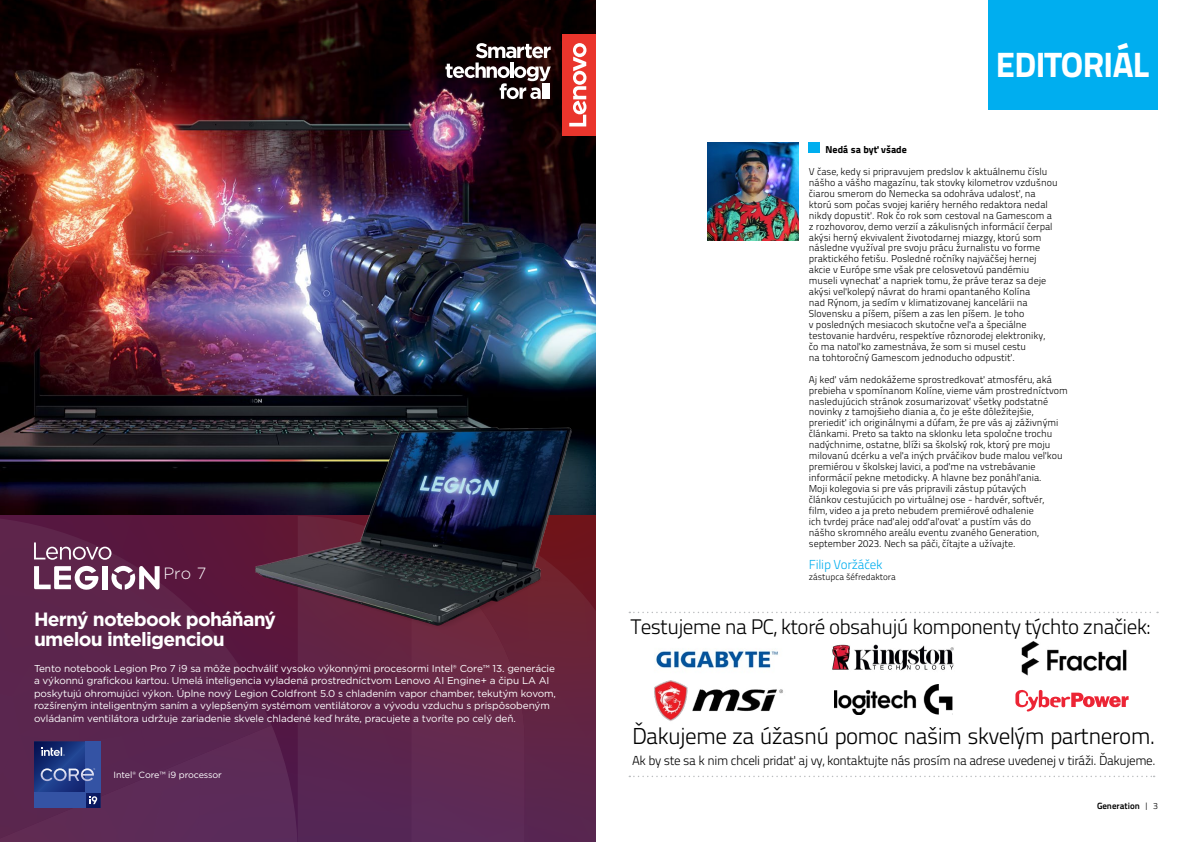
<style>
.page{position:relative;width:1191px;height:842px;background:#fff}
.page>*{position:absolute;margin:0;border:0;box-sizing:border-box;transform-origin:0 0}
.t1{font:800 35px "Titillium Text 22 L";letter-spacing:-.02em;color:#fff}
.t2{font:300 23px "Titillium Text 22 L";letter-spacing:-.03em;color:#000}
.t3{font:300 21px "Titillium Text 22 L";letter-spacing:-.03em;color:#000}
.t4{font:700 19.2px/20.2px "Gotham";letter-spacing:-.04em;color:#fff}
.t5{font:300 16.3px "Gotham";color:#fff}
.t6{font:300 13px "Titillium Text 22 L";letter-spacing:-.03em;color:#000}
.t7{font:300 13px "Titillium Text 22 L";letter-spacing:-.02em;color:#00aeef}
.t8{font:300 10px/10.9px "Titillium Text 22 L";color:#000}
.t9{font:10px/12.5px "Gotham";letter-spacing:-.01em;color:#fff}
.t10{font:800 10px "Titillium Text 22 L";color:#000}
.t11{font:9px "Gotham";letter-spacing:-.01em;color:#fff}
.t12{font:300 9px "Titillium Text 22 L";color:#000}
.t13{font:700 9px "Titillium Text 22 L";color:#000}
.s1{font-weight:300}
</style>
<div class="page">
<img style="left:656px;top:651px;width:122px;height:8px">
<svg style="left:629px;top:776px;width:525px;height:1px"></svg>
<svg style="left:629px;top:612px;width:529px;height:1px"></svg>
<div style="left:809px;top:142px;width:11px;height:11px;background:#00aeef"></div>
<img style="left:708px;top:142px;width:90px;height:99px">
<div style="left:988px;top:0;width:170px;height:109px;background:#00aeef"></div>
<img style="left:832px;top:644px;width:122px;height:27px">
<img style="left:834px;top:685px;width:118px;height:30px">
<svg style="left:1015px;top:689px;width:113px;height:22px"></svg>
<img style="left:654px;top:659px;width:129px;height:62px">
<img style="left:1021px;top:641px;width:106px;height:35px">
<img style="left:0;top:0;width:595px;height:516px">
<svg style="left:524px;top:516px;width:71px;height:326px;background:#622340"></svg>
<img style="left:255px;top:427px;width:316px;height:204px">
<svg style="left:445px;top:43px;width:106px;height:56px"></svg>
<hr style="left:542px;top:84px;width:3px;height:15px;background:#fff">
<hr style="left:546px;top:84px;width:3px;height:15px;background:#fff">
<div style="left:561px;top:34px;width:34px;height:102px;background:#ea352c"></div>
<svg style="left:569px;top:43px;width:17px;height:83px"></svg>
<svg style="left:0;top:516px;width:524px;height:326px;background:#57274b"></svg>
<h3 class="t5" style="left:163px;top:563px;width:45px">Pro 7</h3>
<h3 class="t4" style="left:34px;top:609px;width:244px">Herný notebook poháňaný umelou inteligenciou</h3>
<p class="t9" style="left:34px;top:662px;width:523px">Tento notebook Legion Pro 7 i9 sa môže pochváliť vysoko výkonnými procesormi Intel® Core™ 13. generácie a výkonnú grafickou kartou. Umelá inteligencia vyladená prostredníctvom Lenovo AI Engine+ a čipu LA AI poskytujú ohromujúci výkon. Úplne nový Legion Coldfront 5.0 s chladením vapor chamber, tekutým kovom, rozšíreným inteligentným saním a vylepšeným systémom ventilátorov a vývodu vzduchu s prispôsobeným ovládaním ventilátora udržuje zariadenie skvele chladené keď hráte, pracujete a tvoríte po celý deň.</p>
<p class="t11" style="left:114px;top:769px;width:110px">Intel® Core™ i9 processor</p>
<h1 class="t1" style="left:995px;top:37px;width:156px">EDITORIÁL</h1>
<p class="t10" style="left:825px;top:142px;width:83px">Nedá sa byť všade</p>
<p class="t8" style="left:809px;top:165px;width:250px">V čase, kedy si pripravujem predslov k aktuálnemu číslu nášho a vášho magazínu, tak stovky kilometrov vzdušnou čiarou smerom do Nemecka sa odohráva udalosť, na ktorú som počas svojej kariéry herného redaktora nedal nikdy dopustiť. Rok čo rok som cestoval na Gamescom a z rozhovorov, demo verzií a zákulisných informácií čerpal akýsi herný ekvivalent životodarnej miazgy, ktorú som následne využíval pre svoju prácu žurnalistu vo forme praktického fetišu. Posledné ročníky najväčšej hernej akcie v Európe sme však pre celosvetovú pandémiu museli vynechať a napriek tomu, že práve teraz sa deje akýsi veľkolepý návrat do hrami opantaného Kolína<br>nad Rýnom, ja sedím v klimatizovanej kancelárii na Slovensku a píšem, píšem a zas len píšem. Je toho<br>v posledných mesiacoch skutočne veľa a špeciálne testovanie hardvéru, respektíve rôznorodej elektroniky,<br>čo ma natoľko zamestnáva, že som si musel cestu<br>na tohtoročný Gamescom jednoducho odpustiť.</p>
<p class="t8" style="left:809px;top:373px;width:260px">Aj keď vám nedokážeme sprostredkovať atmosféru, aká prebieha v spomínanom Kolíne, vieme vám prostredníctvom nasledujúcich stránok zosumarizovať všetky podstatné novinky z tamojšieho diania a, čo je ešte dôležitejšie, preriediť ich originálnymi a dúfam, že pre vás aj záživnými článkami. Preto sa takto na sklonku leta spoločne trochu nadýchnime, ostatne, blíži sa školský rok, ktorý pre moju milovanú dcérku a veľa iných prváčikov bude malou veľkou premiérou v školskej lavici, a poďme na vstrebávanie informácií pekne metodicky. A hlavne bez ponáhľania.<br>Moji kolegovia si pre vás pripravili zástup pútavých<br>článkov cestujúcich po virtuálnej ose - hardvér, softvér,<br>film, video a ja preto nebudem premiérové odhalenie<br>ich tvrdej práce naďalej odďaľovať a pustím vás do<br>nášho skromného areálu eventu zvaného Generation, september 2023. Nech sa páči, čítajte a užívajte.</p>
<h3 class="t7" style="left:809px;top:555px;width:75px">Filip Voržáček</h3>
<p class="t12" style="left:809px;top:570px;width:88px">zástupca šéfredaktora</p>
<h3 class="t3" style="left:631px;top:611px;width:520px">Testujeme na PC, ktoré obsahujú komponenty týchto značiek:</h3>
<h2 class="t2" style="left:632px;top:719px;width:525px">Ďakujeme za úžasnú pomoc našim skvelým partnerom.</h2>
<h3 class="t6" style="left:632px;top:751px;width:525px">Ak by ste sa k nim chceli pridať aj vy, kontaktujte nás prosím na adrese uvedenej v tiráži. Ďakujeme.</h3>
<p class="t13" style="left:1097px;top:799px;width:62px">Generation <span class="s1">| 3</span></p>
</div>
